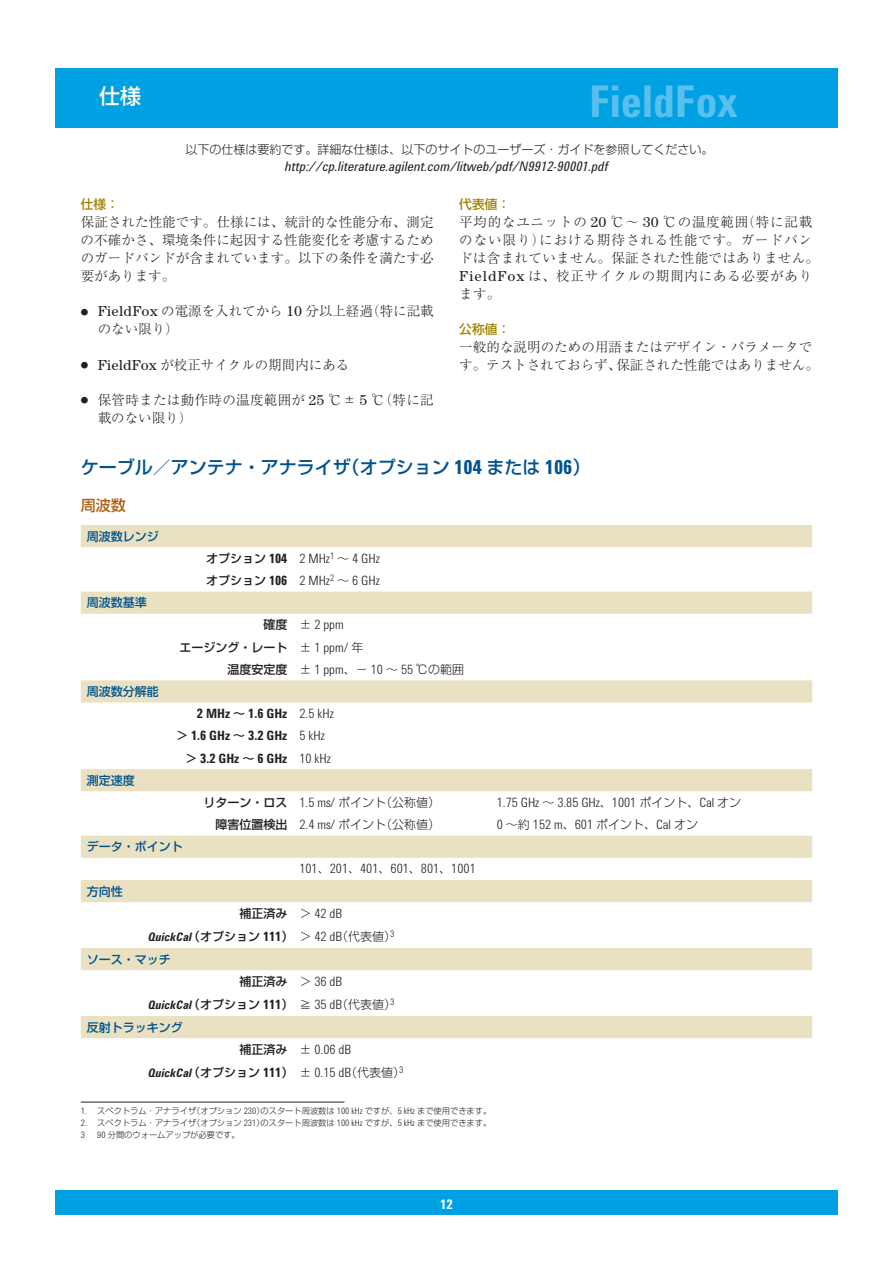
<style>
.page{position:relative;width:893px;height:1263px;background:#fff}
.page>*{position:absolute;margin:0;border:0;box-sizing:border-box;transform-origin:0 0}
.t1{font:700 45px "Agilent Cond";letter-spacing:-.005em;color:#59c0ed}
.t2{font:500 21px "Shin Go Pro";color:#fef8e4}
.t3{font:500 18px "Shin Go Pro";color:#00538d}
.t4{font:500 15px "Shin Go Pro";color:#ad6118}
.t5{font:300 13.5px/18px "Ryumin Pro";letter-spacing:.005em;color:#231f20}
.t6{font:300 13.5px/18px "Ryumin Pro";letter-spacing:.055em;color:#231f20}
.t7{font:italic 13.5px "Agilent Cond";color:#231f20}
.t8{font:300 13.5px/18px "Ryumin Pro";letter-spacing:.025em;color:#231f20}
.t9{font:700 13.5px "Agilent Cond";color:#fff}
.t10{font:300 13.2px/22.2px "Agilent Cond";color:#231f20}
.t11{font:700 13.2px "Agilent Cond";color:#231f20}
.t12{font:500 12.75px "Shin Go Pro";color:#a18302}
.t13{font:italic 700 12px "Agilent Cond";color:#231f20}
.t14{font:300 12px "Shin Go Pro";color:#231f20}
.t15{font:500 12px/22.2px "Shin Go Pro";color:#231f20}
.t16{font:500 12px "Shin Go Pro";color:#00538d}
.t17{font:300 9.15px "Agilent Cond";color:#231f20}
.t18{font:300 8.25px "Shin Go Pro";color:#231f20}
.s1{font-size:7.5px}
.s2{font-family:"Agilent Century ITC";font-weight:400;font-size:14.85px}
.s3{font-family:"Agilent Cond";font-weight:700;font-size:19.8px}
.s4{font-family:"Shin Go Pro";font-weight:500;font-size:12px}
.s5{font-weight:700}
.s6{font-family:"Shin Go Pro";font-size:12px}
.s7{font-weight:300}
.s8{font-family:"Agilent Cond";font-weight:300;font-size:13.2px}
.s9{font-weight:500}
.s10{font-family:"Agilent Cond";font-size:13.2px}
.s11{font-family:"Shin Go Pro";font-weight:500;font-style:normal}
.s12{font-style:normal;font-size:13.2px}
.s13{font-family:"Shin Go Pro";font-weight:300;font-style:normal}
.s14{font-weight:300;font-style:normal;font-size:13.2px}
.s15{font-family:"Agilent Cond";font-size:9.15px}
</style>
<div class="page">
<div style="left:55px;top:1191px;width:783px;height:24px;background:#00a1e3"></div>
<div style="left:55px;top:68px;width:783px;height:59px;background:#00a1e3"></div>
<hr style="left:81px;top:1102px;width:263px;height:1px;background:#231f20">
<svg style="left:81px;top:525px;width:731px;height:513px"></svg>
<h2 class="t2" style="left:99px;top:79px;width:43px">仕様</h2>
<h1 class="t1" style="left:589px;top:76px;width:150px">FieldFox</h1>
<p class="t14" style="left:185px;top:139px;width:530px">以下の仕様は要約です。詳細な仕様は、以下のサイトのユーザーズ・ガイドを参照してください。</p>
<p class="t7" style="left:285px;top:159px;width:325px">http://cp.literature.agilent.com/litweb/pdf/N9912-90001.pdf</p>
<p class="t12" style="left:81px;top:193px;width:40px">仕様：</p>
<p class="t5" style="left:81px;top:212px;width:354px;text-align:justify">保証された性能です。仕様には、統計的な性能分布、測定の不確かさ、環境条件に起因する性能変化を考慮するためのガードバンドが含まれています。以下の条件を満たす必要があります。</p>
<p class="t5" style="left:98px;top:301px;width:337px;text-indent:-17px"><span class="s1">●</span> <span class="s2">FieldFox</span> の電源を入れてから <span class="s2">10</span> 分以上経過（特に記載のない限り）</p>
<p class="t5" style="left:81px;top:354px;width:270px"><span class="s1">●</span> <span class="s2">FieldFox</span> が校正サイクルの期間内にある</p>
<p class="t8" style="left:98px;top:389px;width:337px;text-indent:-17px"><span class="s1">●</span> 保管時または動作時の温度範囲が <span class="s2">25</span> ℃± <span class="s2">5</span> ℃（特に記載のない限り）</p>
<p class="t12" style="left:459px;top:193px;width:52px">代表値：</p>
<p class="t6" style="left:459px;top:212px;width:361px">平均的なユニットの <span class="s2">20</span> ℃～ <span class="s2">30</span> ℃の温度範囲（特に記載のない限り）における期待される性能です。ガードバンドは含まれていません。保証された性能ではありません。<br><span class="s2">FieldFox</span> は、校正サイクルの期間内にある必要があります。</p>
<p class="t12" style="left:459px;top:318px;width:52px">公称値：</p>
<p class="t5" style="left:459px;top:337px;width:361px">一般的な説明のための用語またはデザイン・パラメータです。テストされておらず、保証された性能ではありません。</p>
<h3 class="t3" style="left:81px;top:452px;width:511px">ケーブル／アンテナ・アナライザ（オプション <span class="s3">104</span> または <span class="s3">106</span>）</h3>
<p class="t4" style="left:81px;top:493px;width:46px">周波数</p>
<p class="t16" style="left:87px;top:526px;width:73px">周波数レンジ</p>
<p class="t10" style="left:206px;top:547px;width:175px"><span class="s4">オプション</span> <span class="s5">104</span> 2 MHz<sup>1</sup> <span class="s6">～</span> 4 GHz<span class="s4">オプション</span> <span class="s5">106</span> 2 MHz<sup>2</sup> <span class="s6">～</span> 6 GHz</p>
<p class="t16" style="left:87px;top:593px;width:61px">周波数基準</p>
<p class="t10" style="left:263px;top:614px;width:82px"><span class="s4">確度</span> <span class="s6">±</span> 2ppm</p>
<p class="t15" style="left:227px;top:634px;width:238px;text-indent:-48px">エージング・レート <span class="s7">±</span> <span class="s8">1 ppm/</span> <span class="s7">年<br></span>温度安定度 <span class="s7">±</span> <span class="s8">1 ppm</span><span class="s7">、－</span> <span class="s8">10</span> <span class="s7">～</span> <span class="s8">55</span> <span class="s7">℃の範囲</span></p>
<p class="t16" style="left:87px;top:682px;width:73px">周波数分解能</p>
<p class="t11" style="left:197px;top:706px;width:138px">2 MHz <span class="s4">～</span> 1.6 GHz <span class="s7">2.5 kHz</span></p>
<p class="t11" style="left:176px;top:728px;width:150px"><span class="s4">＞</span> 1.6 GHz <span class="s4">～</span> 3.2 GHz <span class="s7">5 kHz</span></p>
<p class="t11" style="left:185px;top:750px;width:147px"><span class="s4">＞</span> 3.2 GHz <span class="s4">～</span> 6 GHz <span class="s7">10 kHz</span></p>
<p class="t16" style="left:87px;top:770px;width:49px">測定速度</p>
<p class="t14" style="left:203px;top:792px;width:238px"><span class="s9">リターン・ロス</span> <span class="s10">1.5 ms/</span> ポイント（公称値）</p>
<p class="t10" style="left:497px;top:791px;width:246px">1.75 GHz <span class="s6">～</span> 3.85 GHz<span class="s6">、</span>1001 <span class="s6">ポイント、</span>Cal <span class="s6">オン</span></p>
<p class="t14" style="left:215px;top:815px;width:226px"><span class="s9">障害位置検出</span> <span class="s10">2.4 ms/</span> ポイント（公称値）</p>
<p class="t10" style="left:497px;top:813px;width:203px">0 <span class="s6">～約</span> 152 m<span class="s6">、</span>601 <span class="s6">ポイント、</span>Cal <span class="s6">オン</span></p>
<p class="t16" style="left:87px;top:837px;width:97px">データ・ポイント</p>
<p class="t10" style="left:299px;top:858px;width:178px">101<span class="s6">、</span>201<span class="s6">、</span>401<span class="s6">、</span>601<span class="s6">、</span>801<span class="s6">、</span>1001</p>
<p class="t16" style="left:87px;top:881px;width:37px">方向性</p>
<p class="t15" style="left:239px;top:901px;width:104px">補正済み <span class="s7">＞</span> <span class="s8">42 dB</span></p>
<p class="t13" style="left:147px;top:930px;width:250px">QuickCal <span class="s11">（オプション</span> <span class="s12">111</span><span class="s11">）</span><span class="s13">＞</span> <span class="s14">42 dB</span><span class="s13">（代表値）</span><sup>3</sup></p>
<p class="t16" style="left:87px;top:949px;width:85px">ソース・マッチ</p>
<p class="t15" style="left:239px;top:969px;width:104px">補正済み <span class="s7">＞</span> <span class="s8">36 dB</span></p>
<p class="t13" style="left:147px;top:998px;width:250px">QuickCal <span class="s11">（オプション</span> <span class="s12">111</span><span class="s11">）</span> <span class="s13">≧</span> <span class="s14">35 dB</span><span class="s13">（代表値）</span><sup>3</sup></p>
<p class="t16" style="left:87px;top:1017px;width:97px">反射トラッキング</p>
<p class="t10" style="left:239px;top:1038px;width:113px"><span class="s4">補正済み</span> <span class="s6">±</span> 0.06 dB</p>
<p class="t13" style="left:147px;top:1066px;width:259px">QuickCal <span class="s11">（オプション</span> <span class="s12">111</span><span class="s11">）</span> <span class="s13">±</span> <span class="s14">0.15 dB</span><span class="s13">（代表値）</span><sup>3</sup></p>
<p class="t18" style="left:81px;top:1104px;width:412px"><span class="s15">1.</span> スペクトラム・アナライザ（オプション <span class="s15">230</span>）のスタート周波数は <span class="s15">100 kHz</span> ですが、<span class="s15">5 kHz</span> まで使用できます。</p>
<p class="t18" style="left:81px;top:1116px;width:412px"><span class="s15">2.</span> スペクトラム・アナライザ（オプション <span class="s15">231</span>）のスタート周波数は <span class="s15">100 kHz</span> ですが、<span class="s15">5 kHz</span> まで使用できます。</p>
<p class="t17" style="left:81px;top:1130px;width:6px">3</p>
<p class="t18" style="left:97px;top:1128px;width:144px"><span class="s15">90</span> 分間のウォームアップが必要です。</p>
<p class="t9" style="left:440px;top:1197px;width:14px">12</p>
</div>
